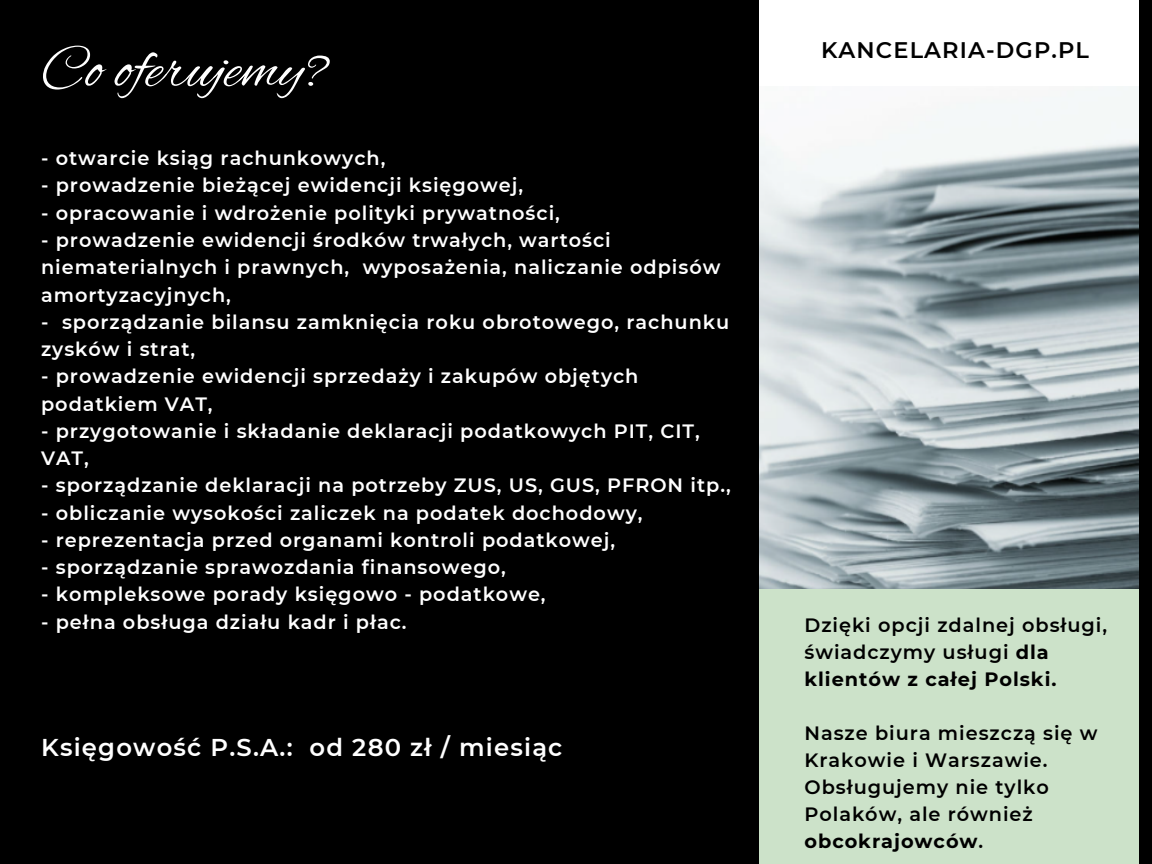
<style>
.page{position:relative;width:1152px;height:864px;background:#000}
.page>*{position:absolute;margin:0;border:0;box-sizing:border-box;transform-origin:0 0}
.t1{font:61.5px "Alex Brush";color:#fff}
.t2{font:600 24.3px "Montserrat";letter-spacing:.05em;color:#fff}
.t3{font:600 22.5px "Montserrat";letter-spacing:.05em;color:#000}
.t4{font:600 19.35px/27.3px "Montserrat";letter-spacing:.05em;color:#fff}
.t5{font:600 19.35px/27px "Montserrat";letter-spacing:.05em;color:#000}
.s1{font-weight:700}
</style>
<div class="page">
<div style="left:759px;top:0;width:380px;height:100px;background:#fff"></div>
<img style="left:759px;top:86px;width:380px;height:503px">
<div style="left:759px;top:589px;width:380px;height:275px;background:#cce2c9"></div>
<h1 class="t1" style="left:41px;top:35px;width:288px">Co oferujemy?</h1>
<p class="t4" style="left:41px;top:145px;width:346px">- otwarcie ksiąg rachunkowych,</p>
<p class="t4" style="left:41px;top:172px;width:484px">- prowadzenie bieżącej ewidencji księgowej,</p>
<p class="t4" style="left:41px;top:199px;width:520px">- opracowanie i wdrożenie polityki prywatności,</p>
<p class="t4" style="left:41px;top:226px;width:681px">- prowadzenie ewidencji środków trwałych, wartości niematerialnych i prawnych, wyposażenia, naliczanie odpisów amortyzacyjnych,</p>
<p class="t4" style="left:41px;top:308px;width:690px">- sporządzanie bilansu zamknięcia roku obrotowego, rachunku zysków i strat,</p>
<p class="t4" style="left:41px;top:363px;width:599px">- prowadzenie ewidencji sprzedaży i zakupów objętych podatkiem VAT,</p>
<p class="t4" style="left:41px;top:417px;width:660px">- przygotowanie i składanie deklaracji podatkowych PIT, CIT,<br>VAT,</p>
<p class="t4" style="left:41px;top:472px;width:691px">- sporządzanie deklaracji na potrzeby ZUS, US, GUS, PFRON itp.,</p>
<p class="t4" style="left:41px;top:499px;width:603px">- obliczanie wysokości zaliczek na podatek dochodowy,</p>
<p class="t4" style="left:41px;top:526px;width:576px">- reprezentacja przed organami kontroli podatkowej,</p>
<p class="t4" style="left:41px;top:554px;width:466px">- sporządzanie sprawozdania finansowego,</p>
<p class="t4" style="left:41px;top:581px;width:506px">- kompleksowe porady księgowo - podatkowe,</p>
<p class="t4" style="left:41px;top:608px;width:367px">- pełna obsługa działu kadr i płac.</p>
<p class="t2" style="left:41px;top:732px;width:523px">Księgowość P.S.A.: od 280 zł / miesiąc</p>
<p class="t3" style="left:821px;top:36px;width:270px">KANCELARIA-DGP.PL</p>
<p class="t5" style="left:804px;top:612px;width:304px">Dzięki opcji zdalnej obsługi, świadczymy usługi <span class="s1">dla klientów z całej Polski.</span></p>
<p class="t5" style="left:804px;top:720px;width:295px">Nasze biura mieszczą się w<br>Krakowie i Warszawie.<br>Obsługujemy nie tylko<br>Polaków, ale również <span class="s1">obcokrajowców</span>.</p>
</div>
